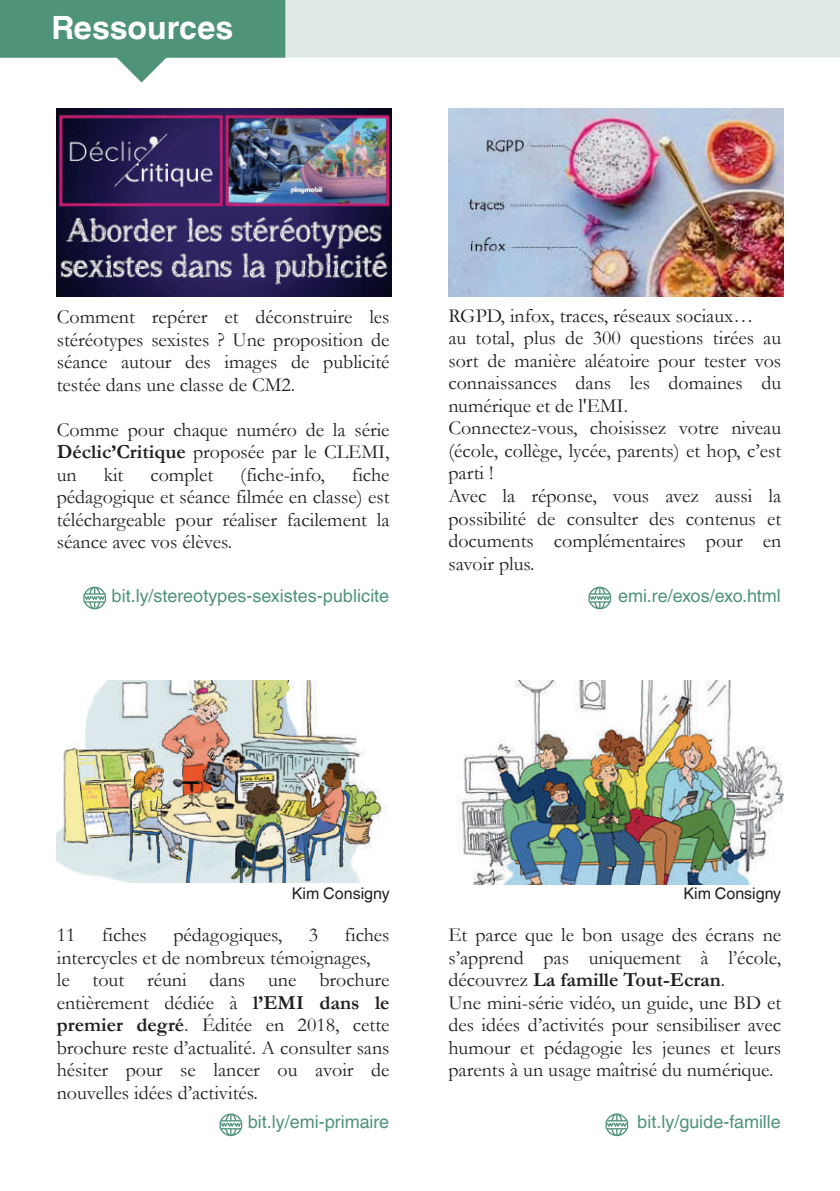
<style>
.page{position:relative;width:840px;height:1191px;background:#fff}
.page>*{position:absolute;margin:0;border:0;box-sizing:border-box;transform-origin:0 0}
.t1{font:700 32px "Helvetica World";color:#fff}
.t2{font:20px/22.4px "Garamond";color:#231f20;text-align:justify}
.t3{font:18px "Helvetica World";color:#4f9378}
.t4{font:16px "Helvetica World";color:#231f20}
.s1{font-weight:700}
</style>
<div class="page">
<div style="left:285px;top:0;width:554px;height:58px;background:#e2eae7"></div>
<div style="left:0;top:0;width:284px;height:57px;background:#4f9378"></div>
<div style="left:0;top:0;width:285px;height:58px;border:2px solid #4f9378"></div>
<svg style="left:99px;top:0;width:85px;height:83px"></svg>
<img style="left:57px;top:108px;width:334px;height:188px">
<svg style="left:83px;top:586px;width:23px;height:23px"></svg>
<img style="left:448px;top:108px;width:334px;height:189px">
<svg style="left:588px;top:586px;width:22px;height:23px"></svg>
<img style="left:57px;top:680px;width:329px;height:203px">
<svg style="left:219px;top:1113px;width:23px;height:23px"></svg>
<img style="left:456px;top:680px;width:326px;height:204px">
<svg style="left:605px;top:1113px;width:22px;height:23px"></svg>
<h1 class="t1" style="left:51px;top:1px;width:183px">Ressources</h1>
<p class="t2" style="left:57px;top:306px;width:334px">Comment repérer et déconstruire les stéréotypes sexistes ? Une proposition de séance autour des images de publicité testée dans une classe de CM2.</p>
<p class="t2" style="left:57px;top:418px;width:334px">Comme pour chaque numéro de la série <span class="s1">Déclic’Critique</span> proposée par le CLEMI, un</p>
<p class="t2" style="left:57px;top:463px;width:334px;text-indent:295px">fiche pédagogique et séance filmée en classe) est téléchargeable pour réaliser facilement la séance avec vos élèves.</p>
<p class="t3" style="left:111px;top:580px;width:279px">bit.ly/stereotypes-sexistes-publicite</p>
<p class="t2" style="left:104px;top:463px;width:21px">kit</p>
<p class="t2" style="left:150px;top:463px;width:64px">complet</p>
<p class="t2" style="left:240px;top:463px;width:86px">(fiche-info,</p>
<p class="t2" style="left:448px;top:305px;width:334px;text-align:left">RGPD, infox, traces, réseaux sociaux…<br>au total, plus de 300 questions tirées au sort de manière aléatoire pour tester vos connaissances dans les domaines du numérique et de l'EMI.<br>Connectez-vous, choisissez votre niveau (école, collège, lycée, parents) et hop, c’est parti !<br>Avec la réponse, vous avez aussi la possibilité de consulter des contenus et documents complémentaires pour en savoir plus.</p>
<p class="t3" style="left:617px;top:580px;width:164px">emi.re/exos/exo.html</p>
<p class="t4" style="left:291px;top:880px;width:99px">Kim Consigny</p>
<p class="t4" style="left:683px;top:880px;width:99px">Kim Consigny</p>
<p class="t2" style="left:57px;top:924px;width:20px">11</p>
<p class="t2" style="left:102px;top:924px;width:46px">fiches</p>
<p class="t2" style="left:173px;top:924px;width:110px">pédagogiques,</p>
<p class="t2" style="left:308px;top:924px;width:11px">3</p>
<p class="t2" style="left:57px;top:924px;width:334px;text-align:left;text-indent:288px">fiches intercycles et de nombreux témoignages,<br>le tout réuni dans une brochure entièrement dédiée à <span class="s1">l’EMI dans le premier degré</span>. Éditée en 2018, cette brochure reste d’actualité. A consulter sans hésiter pour se lancer ou avoir de nouvelles idées d’activités.</p>
<p class="t3" style="left:248px;top:1107px;width:143px">bit.ly/emi-primaire</p>
<p class="t2" style="left:448px;top:924px;width:334px;text-align:left">Et parce que le bon usage des écrans ne s’apprend pas uniquement à l’école, découvrez <span class="s1">La famille Tout-Ecran</span>.<br>Une mini-série vidéo, un guide, une BD et des idées d’activités pour sensibiliser avec humour et pédagogie les jeunes et leurs parents à un usage maîtrisé du numérique.</p>
<p class="t3" style="left:637px;top:1107px;width:145px">bit.ly/guide-famille</p>
</div>
